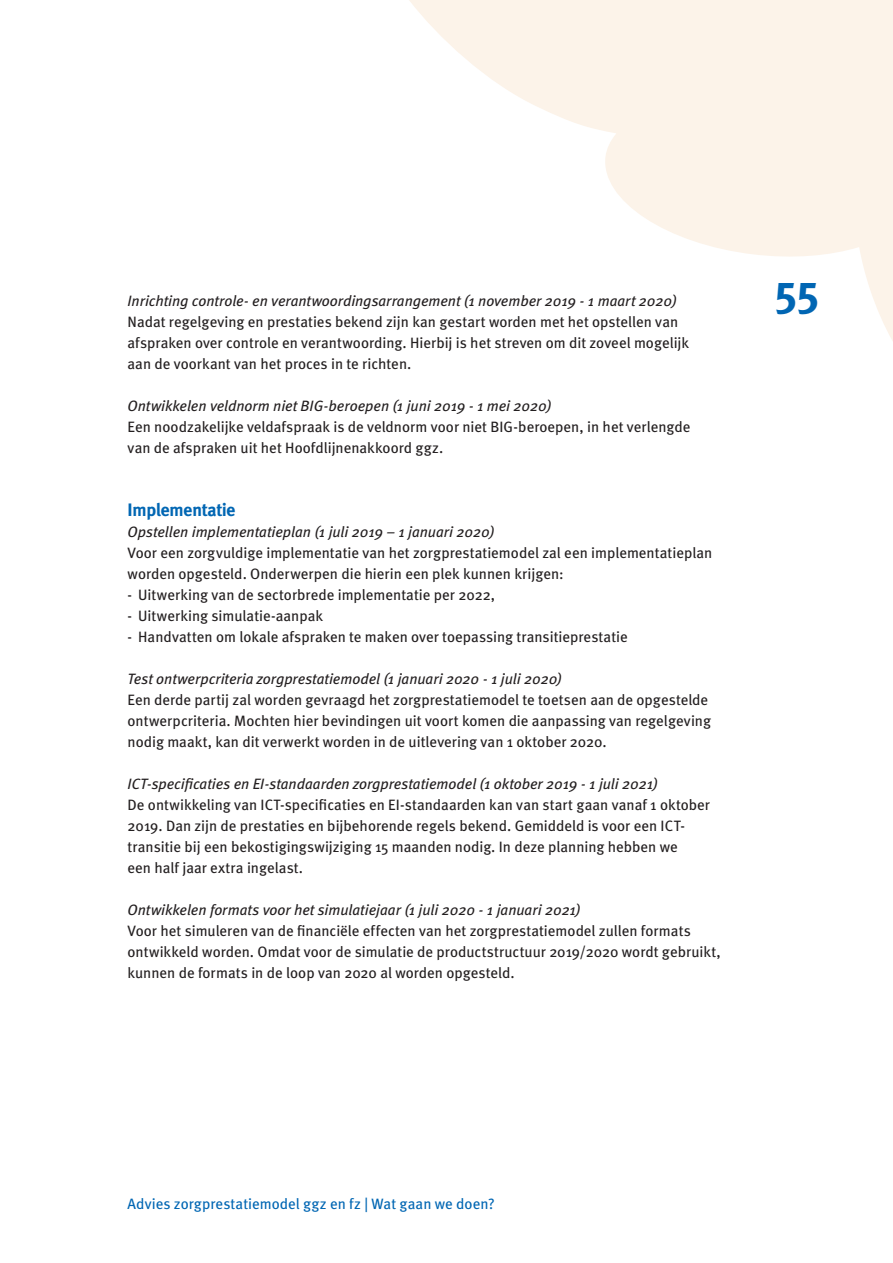
<style>
.page{position:relative;width:893px;height:1263px;background:#fff}
.page>*{position:absolute;margin:0;border:0;box-sizing:border-box;transform-origin:0 0}
.t1{font:700 45px "Meta";color:#0166b3}
.t2{font:700 18px "Meta";letter-spacing:-.01em;color:#0166b3}
.t3{font:15px/21px "Meta";color:#231f20}
.t4{font:italic 15px "Meta";color:#231f20}
.t5{font:15px "Meta";letter-spacing:.005em;color:#0166b3}
</style>
<div class="page">
<svg style="left:409px;top:0;width:484px;height:341px;fill:#fcf3e9"></svg>
<p class="t4" style="left:128px;top:292px;width:551px">Inrichting controle- en verantwoordingsarrangement (1 november 2019 - 1 maart 2020)</p>
<p class="t3" style="left:128px;top:311px;width:563px">Nadat regelgeving en prestaties bekend zijn kan gestart worden met het opstellen van afspraken over controle en verantwoording. Hierbij is het streven om dit zoveel mogelijk aan de voorkant van het proces in te richten.</p>
<p class="t4" style="left:128px;top:397px;width:425px">Ontwikkelen veldnorm niet BIG-beroepen (1 juni 2019 - 1 mei 2020)</p>
<p class="t3" style="left:128px;top:416px;width:564px">Een noodzakelijke veldafspraak is de veldnorm voor niet BIG-beroepen, in het verlengde van de afspraken uit het Hoofdlijnenakkoord ggz.</p>
<p class="t2" style="left:128px;top:499px;width:109px">Implementatie</p>
<p class="t4" style="left:128px;top:523px;width:368px">Opstellen implementatieplan (1 juli 2019 – 1 januari 2020)</p>
<p class="t3" style="left:128px;top:542px;width:586px">Voor een zorgvuldige implementatie van het zorgprestatiemodel zal een implementatieplan worden opgesteld. Onderwerpen die hierin een plek kunnen krijgen:</p>
<p class="t3" style="left:128px;top:584px;width:369px">- Uitwerking van de sectorbrede implementatie per 2022,</p>
<p class="t3" style="left:128px;top:605px;width:197px">- Uitwerking simulatie-aanpak</p>
<p class="t3" style="left:128px;top:626px;width:502px">- Handvatten om lokale afspraken te maken over toepassing transitieprestatie</p>
<p class="t4" style="left:128px;top:670px;width:436px">Test ontwerpcriteria zorgprestatiemodel (1 januari 2020 - 1 juli 2020)</p>
<p class="t3" style="left:128px;top:689px;width:585px">Een derde partij zal worden gevraagd het zorgprestatiemodel te toetsen aan de opgestelde ontwerpcriteria. Mochten hier bevindingen uit voort komen die aanpassing van regelgeving nodig maakt, kan dit verwerkt worden in de uitlevering van 1 oktober 2020.</p>
<p class="t4" style="left:128px;top:775px;width:532px">ICT-specificaties en EI-standaarden zorgprestatiemodel (1 oktober 2019 - 1 juli 2021)</p>
<p class="t3" style="left:128px;top:794px;width:584px">De ontwikkeling van ICT-specificaties en EI-standaarden kan van start gaan vanaf 1 oktober 2019. Dan zijn de prestaties en bijbehorende regels bekend. Gemiddeld is voor een ICT&shy;transitie bij een bekostigingswijziging 15 maanden nodig. In deze planning hebben we<br>een half jaar extra ingelast.</p>
<p class="t4" style="left:128px;top:901px;width:455px">Ontwikkelen formats voor het simulatiejaar (1 juli 2020 - 1 januari 2021)</p>
<p class="t3" style="left:128px;top:920px;width:595px">Voor het simuleren van de financiële effecten van het zorgprestatiemodel zullen formats ontwikkeld worden. Omdat voor de simulatie de productstructuur 2019/2020 wordt gebruikt, kunnen de formats in de loop van 2020 al worden opgesteld.</p>
<h1 class="t1" style="left:773px;top:264px;width:47px">55</h1>
<p class="t5" style="left:128px;top:1195px;width:368px">Advies zorgprestatiemodel ggz en fz | Wat gaan we doen?</p>
</div>
